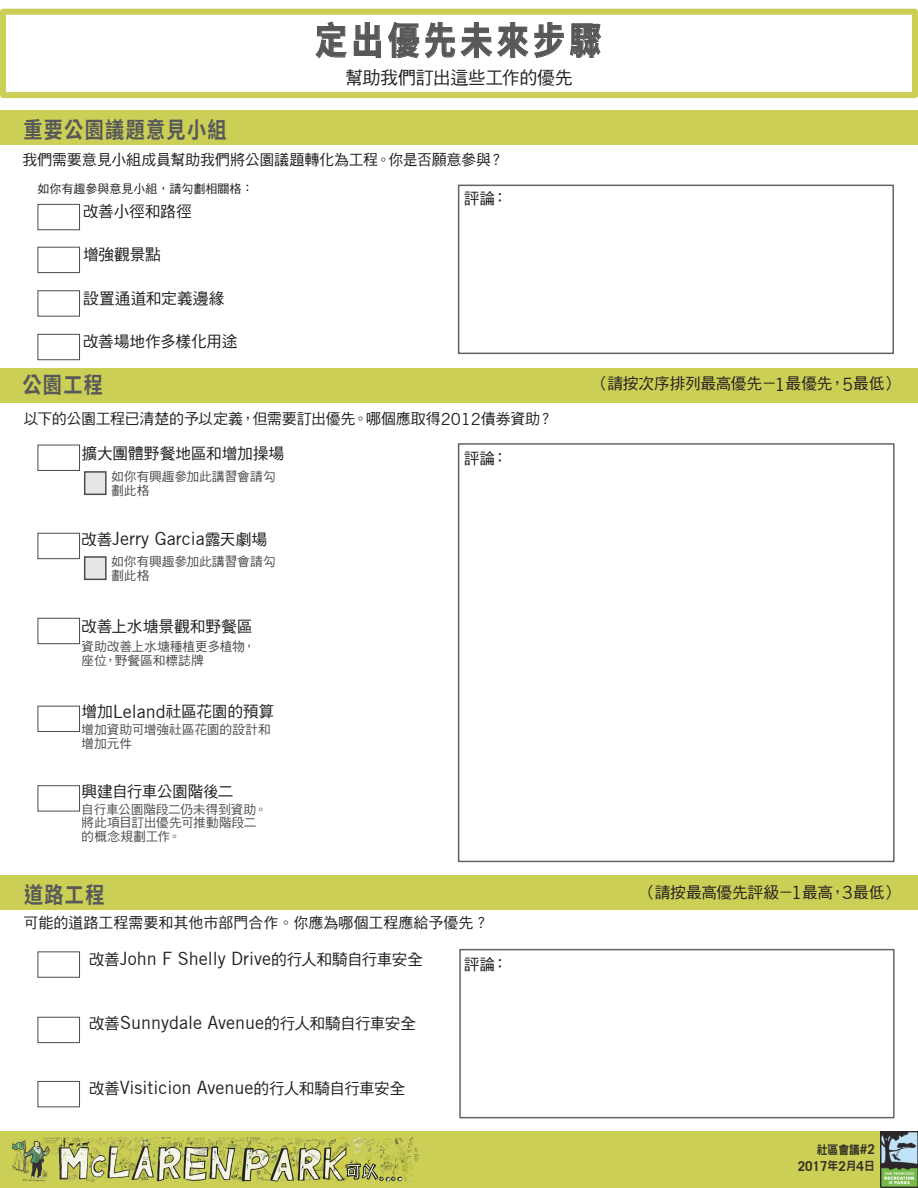
<style>
.page{position:relative;width:918px;height:1188px;background:#fff}
.page>*{position:absolute;margin:0;border:0;box-sizing:border-box;transform-origin:0 0}
.Paragraph_Style_1{font:700 37.5px "Source Han Sans TW";letter-spacing:.14em;color:#57585a;scale:.85 1}
.Paragraph_Style_1-2{font:700 22.5px "Source Han Sans TW";letter-spacing:.07em;color:#57585a;scale:.85 1}
.t1{font:18px "Trade Gothic";color:#231f20}
.t2{font:18px "DF Hei Std W5";letter-spacing:-.025em;color:#231f20}
.t3{font:15.75px "DF Hei Std W5";letter-spacing:-.015em;color:#231f20}
.t4{font:15.75px "DF Hei Std W5";letter-spacing:-.045em;color:#231f20}
.t5{font:15.75px "DF Hei Std W5";letter-spacing:.005em;color:#231f20}
.t6{font:15px "DF Hei Std W5";letter-spacing:-.005em;color:#231f20}
.t7{font:700 13.5px "Trade Gothic";color:#231f20}
.t8{font:12.75px/13.5px "DF Hei Std W5";letter-spacing:-.01em;color:#231f20}
.t9{font:12px "DF Hei Std W5";color:#231f20}
.t10{font:12px "DF Hei Std W9";color:#231f20;scale:.9 1}
.s1{font-family:"Trade Gothic";font-size:16.5px}
.s2{font-family:"DF Hei Std W5";font-size:15.75px}
.s3{font-family:"Trade Gothic";font-size:18px}
.s4{font-family:"Trade Gothic";font-weight:700;font-size:13.5px}
.s5{font-family:"DF Hei Std W9";font-weight:400;font-size:12px}
</style>
<div class="page">
<div style="left:0;top:368px;width:918px;height:35px;background:#cbcf56"></div>
<div style="left:0;top:110px;width:918px;height:35px;background:#cbcf56"></div>
<div style="left:0;top:875px;width:918px;height:35px;background:#cbcf56"></div>
<div style="left:0;top:1131px;width:918px;height:57px;background:#cbcf56"></div>
<img style="left:881px;top:1131px;width:37px;height:57px">
<svg style="left:315px;top:21px;width:32px;height:37px"></svg>
<svg style="left:354px;top:22px;width:27px;height:36px"></svg>
<svg style="left:388px;top:22px;width:31px;height:36px"></svg>
<svg style="left:425px;top:22px;width:30px;height:37px"></svg>
<svg style="left:461px;top:22px;width:103px;height:36px"></svg>
<svg style="left:570px;top:23px;width:31px;height:35px"></svg>
<div style="left:0;top:9px;width:918px;height:89px;border:6px solid #cbcf56"></div>
<div style="left:38px;top:445px;width:42px;height:26px;border:1px solid #4b4c4d"></div>
<div style="left:38px;top:785px;width:42px;height:26px;border:1px solid #4b4c4d"></div>
<div style="left:38px;top:334px;width:42px;height:26px;border:1px solid #4b4c4d"></div>
<div style="left:38px;top:1081px;width:42px;height:26px;border:1px solid #4b4c4d"></div>
<div style="left:38px;top:706px;width:42px;height:26px;border:1px solid #4b4c4d"></div>
<div style="left:38px;top:290px;width:42px;height:27px;border:1px solid #4b4c4d"></div>
<div style="left:38px;top:1017px;width:42px;height:26px;border:1px solid #4b4c4d"></div>
<div style="left:38px;top:618px;width:42px;height:26px;border:1px solid #4b4c4d"></div>
<div style="left:38px;top:247px;width:42px;height:26px;border:1px solid #4b4c4d"></div>
<div style="left:38px;top:951px;width:42px;height:27px;border:1px solid #4b4c4d"></div>
<div style="left:38px;top:533px;width:42px;height:26px;border:1px solid #4b4c4d"></div>
<div style="left:38px;top:204px;width:42px;height:26px;border:1px solid #4b4c4d"></div>
<div style="left:84px;top:471px;width:23px;height:24px;background:#e6e7e9;border:2px solid #4b4c4d"></div>
<div style="left:84px;top:556px;width:23px;height:24px;background:#e6e7e9;border:2px solid #4b4c4d"></div>
<img style="left:12px;top:1137px;width:407px;height:45px">
<p class="Paragraph_Style_1-2" style="left:23px;top:117px;width:241px">重要公園議題意見小組</p>
<p class="Paragraph_Style_1" style="left:315px;top:19px;width:338px">定出優先未來步驟</p>
<p class="t2" style="left:345px;top:68px;width:229px">幫助我們訂出這些工作的優先</p>
<p class="t6" style="left:22px;top:152px;width:482px">我們需要意見小組成員幫助我們將公園議題轉化為工程。你是否願意參與？</p>
<p class="t3" style="left:83px;top:203px;width:110px">改善小徑和路徑</p>
<p class="t3" style="left:83px;top:246px;width:79px">增強觀景點</p>
<p class="t5" style="left:83px;top:290px;width:143px">設置通道和定義邊緣</p>
<p class="t3" style="left:83px;top:333px;width:156px">改善場地作多樣化用途</p>
<p class="t9" style="left:38px;top:182px;width:217px">如你有趣參與意見小組，請勾劃相關格：</p>
<p class="t3" style="left:464px;top:190px;width:46px">評論：</p>
<p class="Paragraph_Style_1-2" style="left:22px;top:372px;width:96px">公園工程</p>
<p class="t6" style="left:23px;top:411px;width:531px">以下的公園工程已清楚的予以定義，但需要訂出優先。哪個應取得<span class="s1">2012</span>債券資助？</p>
<p class="t3" style="left:82px;top:445px;width:204px">擴大團體野餐地區和增加操場</p>
<p class="t8" style="left:111px;top:470px;width:166px">如你有興趣參加此講習會請勾劃此格</p>
<p class="t1" style="left:82px;top:528px;width:187px"><span class="s2">改善</span>Jerry Garcia<span class="s2">露天劇場</span></p>
<p class="t8" style="left:111px;top:555px;width:166px">如你有興趣參加此講習會請勾劃此格</p>
<p class="t3" style="left:82px;top:617px;width:172px">改善上水塘景觀和野餐區</p>
<p class="t8" style="left:82px;top:640px;width:175px">資助改善上水塘種植更多植物，座位，野餐區和標誌牌</p>
<p class="t3" style="left:82px;top:703px;width:194px">增加<span class="s3">Leland</span>社區花園的預算</p>
<p class="t8" style="left:82px;top:723px;width:191px">增加資助可增強社區花園的設計和增加元件</p>
<p class="t4" style="left:82px;top:782px;width:153px">興建自行車公園階後二</p>
<p class="t8" style="left:82px;top:802px;width:187px">自行車公園階段二仍未得到資助。將此項目訂出優先可推動階段二的概念規劃工作。</p>
<p class="Paragraph_Style_1-2" style="left:24px;top:882px;width:96px">道路工程</p>
<p class="t3" style="left:464px;top:450px;width:46px">評論：</p>
<p class="t6" style="left:23px;top:914px;width:467px">可能的道路工程需要和其他市部門合作。你應為哪個工程應給予優先？</p>
<p class="t1" style="left:89px;top:947px;width:336px"><span class="s2">改善</span>John F Shelly Drive<span class="s2">的行人和騎自行車安全</span></p>
<p class="t1" style="left:89px;top:1012px;width:329px"><span class="s2">改善</span>Sunnydale Avenue<span class="s2">的行人和騎自行車安全</span></p>
<p class="t1" style="left:89px;top:1077px;width:318px"><span class="s2">改善</span>Visiticion Avenue<span class="s2">的行人和騎自行車安全</span></p>
<p class="t3" style="left:464px;top:956px;width:46px">評論：</p>
<p class="t3" style="left:593px;top:375px;width:307px">（請按次序排列最高優先－<span class="s3">1</span>最優先，<span class="s3">5</span>最低）</p>
<p class="t3" style="left:641px;top:883px;width:259px">（請按最高優先評級－<span class="s3">1</span>最高，<span class="s3">3</span>最低）</p>
<p class="t10" style="left:817px;top:1143px;width:66px">社區會議<span class="s4">#2</span></p>
<p class="t7" style="left:798px;top:1157px;width:79px">2017<span class="s5">年</span>2<span class="s5">月</span>4<span class="s5">日</span></p>
</div>
